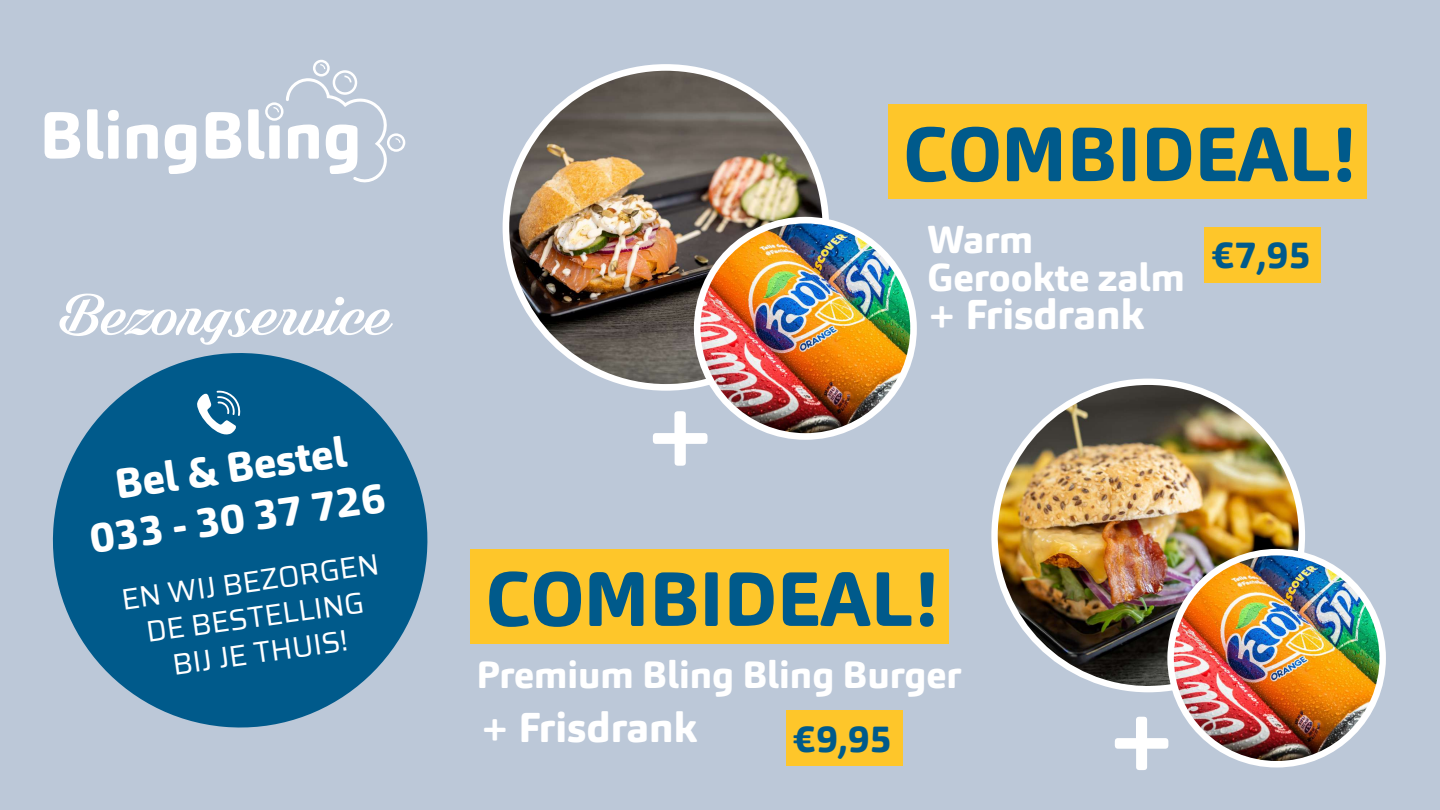
<style>
.page{position:relative;width:1440px;height:810px;background:#bcc8d8}
.page>*{position:absolute;margin:0;border:0;box-sizing:border-box;transform-origin:0 0}
.t1{font:800 104.93px "Carnas";color:#fff}
.t2{font:800 102.9px "Carnas";color:#fff}
.t3{font:800 75.75px "Carnas";color:#005a8b}
.t4{font:64.35px "Shaded Larch PERSONALUSEONLY";color:#fff}
.t5{font:800 41.85px/50.2px "Carnas";color:#fff;text-align:center}
.t6{font:800 41.25px "Carnas";color:#fff}
.t7{font:800 38.47px/37.7px "Carnas";color:#fff}
.t8{font:800 37.65px "Carnas";color:#fff}
.t9{font:800 37.5px "Carnas";color:#005a8b}
.t10{font:29.7px/35.6px "Saira";color:#fff;text-align:center}
</style>
<div class="page">
<div style="left:888px;top:104px;width:479px;height:95px;background:#fec62a"></div>
<svg style="left:45px;top:112px;width:35px;height:47px"></svg>
<svg style="left:87px;top:109px;width:32px;height:50px"></svg>
<svg style="left:127px;top:125px;width:31px;height:34px"></svg>
<svg style="left:165px;top:125px;width:31px;height:49px"></svg>
<svg style="left:206px;top:112px;width:35px;height:47px"></svg>
<svg style="left:248px;top:60px;width:157px;height:122px"></svg>
<svg style="left:52px;top:353px;width:376px;height:375px;fill:#005a8b"></svg>
<svg style="left:197px;top:389px;width:44px;height:50px"></svg>
<img style="left:995px;top:382px;width:307px;height:307px;border-radius:154px">
<div style="left:1204px;top:227px;width:116px;height:56px;background:#fec62a"></div>
<div style="left:470px;top:549px;width:479px;height:94px;background:#fec62a"></div>
<img style="left:506px;top:67px;width:320px;height:320px;border-radius:160px">
<img style="left:697px;top:220px;width:217px;height:216px;border-radius:106px">
<div style="left:694px;top:217px;width:223px;height:223px;border:7px solid #fff;border-radius:50%"></div>
<img style="left:1171px;top:552px;width:212px;height:212px;border-radius:104px">
<div style="left:1167px;top:549px;width:219px;height:219px;border:6px solid #fff;border-radius:50%"></div>
<div style="left:786px;top:711px;width:116px;height:55px;background:#fec62a"></div>
<h3 class="t4" style="left:59px;top:278px;width:334px">Bezorgservice</h3>
<h3 class="t5" style="left:80px;top:464px;width:299px;rotate:-8deg">Bel &amp; Bestel<br>033 - 30 37 726</h3>
<p class="t10" style="left:119px;top:581px;width:261px;rotate:-8deg">EN WIJ BEZORGEN<br>DE BESTELLING<br>BIJ JE THUIS!</p>
<h3 class="t3" style="left:903px;top:106px;width:453px">COMBIDEAL!</h3>
<h1 class="t1" style="left:643px;top:365px;width:75px">+</h1>
<p class="t7" style="left:927px;top:220px;width:259px">Warm<br>Gerookte zalm</p>
<h3 class="t6" style="left:927px;top:288px;width:218px">+ Frisdrank</h3>
<p class="t9" style="left:1210px;top:230px;width:102px">€7,95</p>
<h3 class="t3" style="left:486px;top:551px;width:453px">COMBIDEAL!</h3>
<p class="t8" style="left:477px;top:651px;width:487px">Premium Bling Bling Burger</p>
<h3 class="t6" style="left:481px;top:701px;width:218px">+ Frisdrank</h3>
<p class="t9" style="left:791px;top:715px;width:102px">€9,95</p>
<h2 class="t2" style="left:1106px;top:671px;width:74px">+</h2>
</div>
